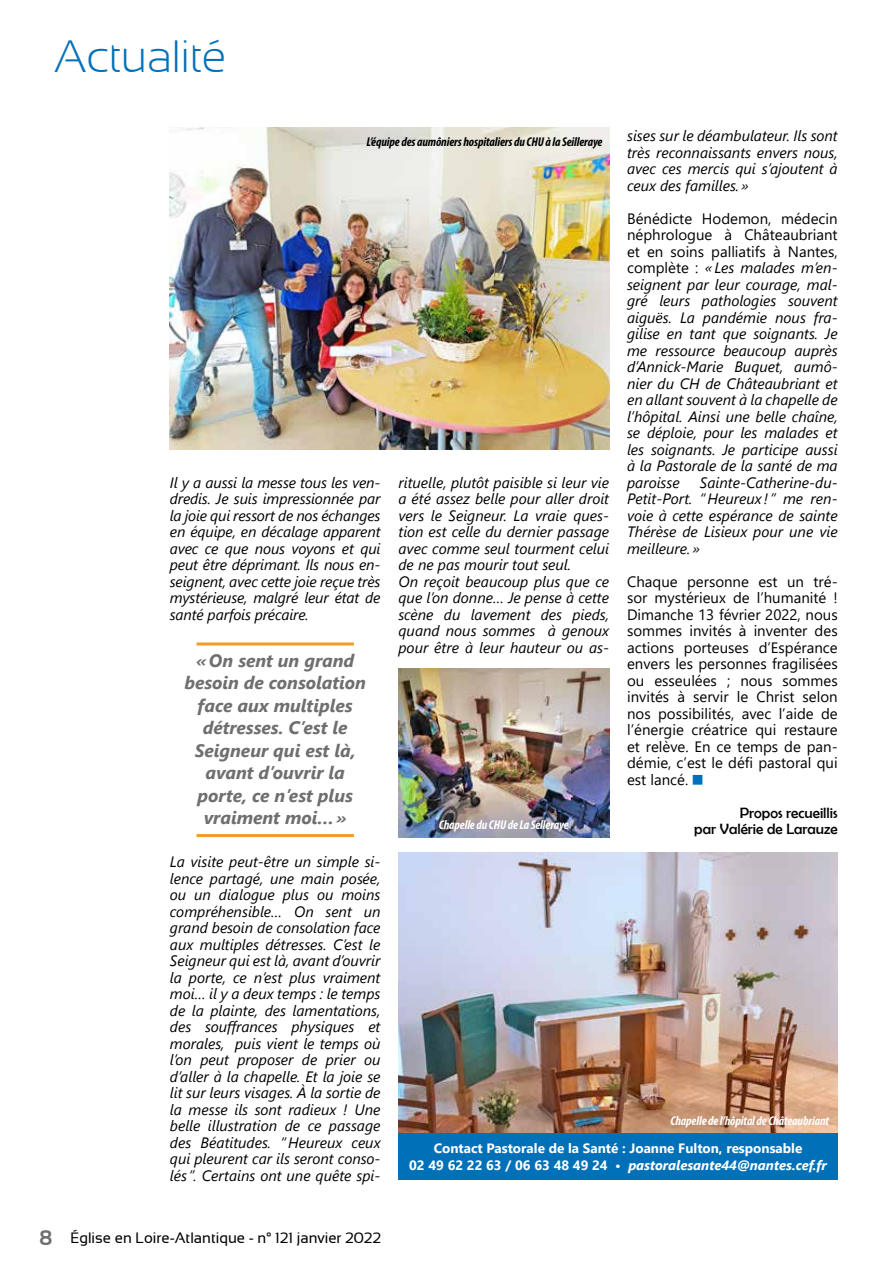
<style>
.page{position:relative;width:893px;height:1263px;background:#fff}
.page>*{position:absolute;margin:0;border:0;box-sizing:border-box;transform-origin:0 0}
.t1{font:300 45px "Sansation";color:#0071b9}
.t2{font:italic 700 18px/22.5px "Segoe UI";color:#706f6f;text-align:center}
.t3{font:italic 15px/16.5px "Segoe UI";color:#000;text-align:justify}
.t4{font:15px/16.5px "Segoe UI";color:#000;text-align:justify}
.t5{font:15px "Sansation";color:#000}
.t6{font:15px/16.5px "Berlin Sans FB";color:#000;text-align:right}
.t7{font:700 13.5px/16.5px "Segoe UI";color:#fff;text-align:center}
.t8{font:italic 700 condensed 12.75px "Myriad Pro";letter-spacing:-.01em;color:#fff}
.t9{font:italic 700 condensed 12.75px "Myriad Pro";letter-spacing:-.01em;color:#000}
.s1{font-style:normal}
.s2{color:#0071b9}
.s3{font-weight:700;font-size:21px;color:#706f6f}
.s4{font-style:italic}
</style>
<div class="page">
<hr style="left:197px;top:642px;width:157px;height:3px;background:#f39b22">
<hr style="left:197px;top:834px;width:157px;height:3px;background:#f39b22">
<img style="left:170px;top:128px;width:439px;height:321px">
<img style="left:398px;top:853px;width:440px;height:280px">
<img style="left:398px;top:669px;width:211px;height:169px">
<div style="left:398px;top:1133px;width:440px;height:47px;background:#0071b9"></div>
<h1 class="t1" style="left:54px;top:32px;width:174px">Actualité</h1>
<p class="t9" style="left:366px;top:134px;width:238px">L’équipe des aumôniers hospitaliers du CHU à la Seilleraye</p>
<p class="t3" style="left:170px;top:472px;width:212px">Il y a aussi la messe tous les ven&shy;dredis. Je suis impressionnée par la joie qui ressort de nos échanges en équipe, en décalage apparent avec ce que nous voyons et qui peut être déprimant. Ils nous en&shy;seignent, avec cette joie reçue très mystérieuse, malgré leur état de santé parfois précaire.</p>
<p class="t2" style="left:184px;top:646px;width:183px">«On sent un grand besoin de consolation face aux multiples détresses. C’est le<br>Seigneur qui est là, avant d’ouvrir la porte, ce n’est plus vraiment moi…»</p>
<p class="t3" style="left:398px;top:472px;width:212px;text-align:left">rituelle, plutôt paisible si leur vie a été assez belle pour aller droit vers le Seigneur. La vraie ques&shy;tion est celle du dernier passage avec comme seul tourment celui de ne pas mourir tout seul.<br>On reçoit beaucoup plus que ce que l’on donne… Je pense à cette scène du lavement des pieds, quand nous sommes à genoux pour être à leur hauteur ou as-</p>
<p class="t8" style="left:439px;top:817px;width:131px">Chapelle du CHU de La Selleraye</p>
<p class="t3" style="left:627px;top:125px;width:212px">sises sur le déambulateur. Ils sont très reconnaissants envers nous, avec ces mercis qui s’ajoutent à ceux des familles.»</p>
<p class="t3" style="left:627px;top:208px;width:212px"><span class="s1">Bénédicte Hodemon, médecin néphrologue à Châteaubriant et en soins palliatifs à Nantes, complète :</span> «Les malades m’en&shy;seignent par leur courage, mal&shy;gré leurs pathologies souvent aiguës. La pandémie nous fra&shy;gilise en tant que soignants. Je me ressource beaucoup auprès d’Annick-Marie Buquet, aumô&shy;nier du CH de Châteaubriant et en allant souvent à la chapelle de l’hôpital. Ainsi une belle chaîne, se déploie, pour les malades et les soignants. Je participe aussi à la Pastorale de la santé de ma paroisse</p>
<p class="t3" style="left:627px;top:472px;width:212px;text-indent:73px">Sainte-Catherine-du-Petit-Port. “Heureux !” me ren&shy;voie à cette espérance de sainte Thérèse de Lisieux pour une vie meilleure.»</p>
<p class="t4" style="left:627px;top:572px;width:212px">Chaque personne est un tré&shy;sor mystérieux de l’humanité !<br>Dimanche 13 février 2022, nous sommes invités à inventer des actions porteuses d’Espérance envers les personnes fragilisées ou esseulées ; nous sommes invités à servir le Christ selon nos possibilités, avec l’aide de l’énergie créatrice qui restaure et relève. En ce temps de pan&shy;démie, c’est le défi pastoral qui est lancé. <span class="s2">■</span></p>
<p class="t6" style="left:694px;top:804px;width:145px">Propos recueillis<br>par Valérie de Larauze</p>
<p class="t3" style="left:170px;top:851px;width:212px">La visite peut-être un simple si&shy;lence partagé, une main posée, ou un dialogue plus ou moins compréhensible… On sent un grand besoin de consolation face aux multiples détresses. C’est le Seigneur qui est là, avant d’ouvrir la porte, ce n’est plus vraiment moi… il y a deux temps : le temps de la plainte, des lamentations, des souffrances physiques et morales, puis vient le temps où l’on peut proposer de prier ou d’aller à la chapelle. Et la joie se lit sur leurs visages. À la sortie de la messe ils sont radieux ! Une belle illustration de ce passage des Béatitudes. “Heureux ceux qui pleurent car ils seront conso&shy;lés”. Certains ont une quête spi-</p>
<p class="t5" style="left:39px;top:1229px;width:343px"><span class="s3">8</span> Église en Loire-Atlantique - n° 121 janvier 2022</p>
<p class="t8" style="left:671px;top:1112px;width:160px">Chapelle de l’hôpital de Châteaubriant</p>
<p class="t7" style="left:409px;top:1139px;width:419px">Contact Pastorale de la Santé : Joanne Fulton, responsable<br>02 49 62 22 63 / 06 63 48 49 24 • <span class="s4">pastoralesante44@nantes.cef.fr</span></p>
</div>
